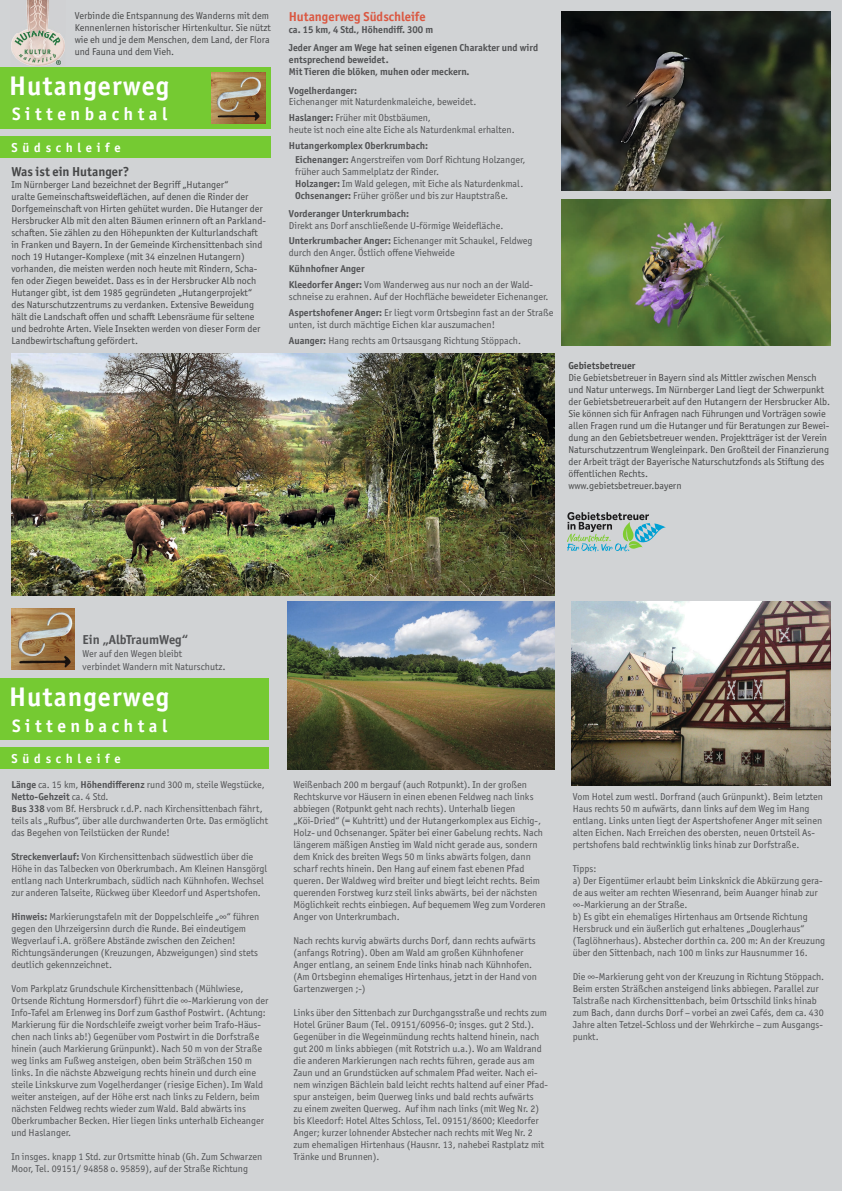
<style>
.page{position:relative;width:842px;height:1191px;background:#d1d3d5}
.page>*{position:absolute;margin:0;border:0;box-sizing:border-box;transform-origin:0 0}
.t1{font:700 27px "Officina Sans ITC Pro";letter-spacing:.04em;color:#fff}
.t2{font:700 18px "Officina Sans ITC Pro";letter-spacing:.25em;color:#fff}
.t3{font:700 13px "Officina Sans ITC Pro";letter-spacing:.36em;color:#fff}
.t4{font:700 13px "Officina Sans ITC Pro";color:#da5741}
.t5{font:700 13px "Officina Sans ITC Pro";color:#454647}
.t6{font:700 13px "Officina Sans ITC Pro";color:#515254}
.t7{font:10px/12px "Officina Sans ITC Pro";color:#515254}
.t8{font:10px/12px "Officina Sans ITC Pro";color:#454647}
.t9{font:700 10px/18px "Officina Sans ITC Pro";color:#515254}
.t10{font:700 10px "Officina Sans ITC Pro";color:#454647}
.s1{font-weight:700}
.s2{font-weight:400}
.s3{font-size:11px}
</style>
<div class="page">
<img style="left:288px;top:601px;width:266px;height:168px">
<img style="left:571px;top:601px;width:260px;height:184px">
<svg style="left:567px;top:512px;width:99px;height:40px"></svg>
<img style="left:11px;top:353px;width:543px;height:242px">
<img style="left:11px;top:0;width:54px;height:66px">
<div style="left:0;top:67px;width:270px;height:61px;background:#75ca32"></div>
<div style="left:0;top:136px;width:270px;height:22px;background:#75ca32"></div>
<img style="left:212px;top:72px;width:53px;height:52px">
<img style="left:11px;top:608px;width:63px;height:61px">
<img style="left:561px;top:11px;width:270px;height:180px">
<img style="left:561px;top:199px;width:270px;height:146px">
<div style="left:0;top:678px;width:269px;height:62px;background:#75ca32"></div>
<div style="left:0;top:747px;width:269px;height:22px;background:#75ca32"></div>
<p class="t8" style="left:75px;top:9px;width:198px">Verbinde die Entspannung des Wanderns mit dem Kennenlernen historischer Hirtenkultur. Sie nützt wie eh und je dem Menschen, dem Land, der Flora und Fauna und dem Vieh.</p>
<h1 class="t1" style="left:9px;top:69px;width:162px">Hutangerweg</h1>
<h2 class="t2" style="left:12px;top:103px;width:156px">Sittenbachtal</h2>
<h3 class="t3" style="left:12px;top:139px;width:111px">Südschleife</h3>
<h3 class="t5" style="left:11px;top:163px;width:119px">Was ist ein Hutanger?</h3>
<p class="t8" style="left:11px;top:179px;width:256px">Im Nürnberger Land bezeichnet der Begriff „Hutanger“<br>uralte Gemeinschaftsweideflächen, auf denen die Rinder der Dorfgemeinschaft von Hirten gehütet wurden. Die Hutanger der Hersbrucker Alb mit den alten Bäumen erinnern oft an Parkland&shy;schaften. Sie zählen zu den Höhepunkten der Kulturlandschaft in Franken und Bayern. In der Gemeinde Kirchensittenbach sind noch 19 Hutanger-Komplexe (mit 34 einzelnen Hutangern) vorhanden, die meisten werden noch heute mit Rindern, Scha&shy;fen oder Ziegen beweidet. Dass es in der Hersbrucker Alb noch Hutanger gibt, ist dem 1985 gegründeten „Hutangerprojekt“ des Naturschutzzentrums zu verdanken. Extensive Beweidung hält die Landschaft offen und schafft Lebensräume für seltene und bedrohte Arten. Viele Insekten werden von dieser Form der Landbewirtschaftung gefördert.</p>
<h3 class="t4" style="left:289px;top:8px;width:138px">Hutangerweg Südschleife</h3>
<p class="t9" style="left:289px;top:20px;width:251px">ca. 15 km, 4 Std., Höhendiff. 300 m<br>Jeder Anger am Wege hat seinen eigenen Charakter und wird</p>
<p class="t9" style="left:289px;top:53px;width:182px;line-height:12px">entsprechend beweidet.<br>Mit Tieren die blöken, muhen oder meckern.</p>
<p class="t9" style="left:289px;top:81px;width:70px">Vogelherdanger:</p>
<p class="t7" style="left:289px;top:94px;width:189px;line-height:15.8px">Eichenanger mit Naturdenkmaleiche, beweidet.<br><span class="s1">Haslanger:</span> Früher mit Obstbäumen,</p>
<p class="t7" style="left:289px;top:123px;width:227px">heute ist noch eine alte Eiche als Naturdenkmal erhalten.</p>
<p class="t9" style="left:295px;top:138px;width:232px;line-height:14px;text-indent:-6px">Hutangerkomplex Oberkrumbach:<br>Eichenanger: <span class="s2">Angerstreifen vom Dorf Richtung Holzanger,</span></p>
<p class="t7" style="left:295px;top:165px;width:230px">früher auch Sammelplatz der Rinder.<br><span class="s1">Holzanger:</span> Im Wald gelegen, mit Eiche als Naturdenkmal.<br><span class="s1">Ochsenanger:</span> Früher größer und bis zur Hauptstraße.</p>
<p class="t9" style="left:289px;top:204px;width:122px">Vorderanger Unterkrumbach:</p>
<p class="t7" style="left:289px;top:217px;width:245px;line-height:15.8px">Direkt ans Dorf anschließende U-förmige Weidefläche.<br><span class="s1">Unterkrumbacher Anger:</span> Eichenanger mit Schaukel, Feldweg</p>
<p class="t7" style="left:289px;top:247px;width:167px">durch den Anger. Östlich offene Viehweide</p>
<p class="t7" style="left:289px;top:261px;width:246px;line-height:16px"><span class="s1">Kühnhofner Anger<br>Kleedorfer Anger:</span> Vom Wanderweg aus nur noch an der Wald-</p>
<p class="t7" style="left:289px;top:289px;width:266px;line-height:16px">schneise zu erahnen. Auf der Hochfläche beweideter Eichenanger.<br><span class="s1">Aspertshofener Anger:</span> Er liegt vorm Ortsbeginn fast an der Straße</p>
<p class="t7" style="left:289px;top:317px;width:234px;line-height:16px">unten, ist durch mächtige Eichen klar auszumachen!<br><span class="s1">Auanger:</span> Hang rechts am Ortsausgang Richtung Stöppach.</p>
<p class="t10" style="left:568px;top:359px;width:69px">Gebietsbetreuer</p>
<p class="t8" style="left:568px;top:371px;width:263px">Die Gebietsbetreuer in Bayern sind als Mittler zwischen Mensch und Natur unterwegs. Im Nürnberger Land liegt der Schwerpunkt der Gebietsbetreuerarbeit auf den Hutangern der Hersbrucker Alb.<br>Sie können sich für Anfragen nach Führungen und Vorträgen sowie allen Fragen rund um die Hutanger und für Beratungen zur Bewei&shy;dung an den Gebietsbetreuer wenden. Projektträger ist der Verein Naturschutzzentrum Wengleinpark. Den Großteil der Finanzierung der Arbeit trägt der Bayerische Naturschutzfonds als Stiftung des öffentlichen Rechts.<br>www.gebietsbetreuer.bayern</p>
<h3 class="t6" style="left:83px;top:632px;width:107px">Ein „AlbTraumWeg“</h3>
<p class="t7" style="left:83px;top:646px;width:145px;line-height:13.2px">Wer auf den Wegen bleibt<br>verbindet Wandern mit Naturschutz<span class="s3">.</span></p>
<h1 class="t1" style="left:9px;top:680px;width:162px">Hutangerweg</h1>
<h2 class="t2" style="left:12px;top:714px;width:156px">Sittenbachtal</h2>
<h3 class="t3" style="left:12px;top:750px;width:111px">Südschleife</h3>
<p class="t7" style="left:11px;top:778px;width:258px"><span class="s1">Länge</span> ca. 15 km, <span class="s1">Höhendifferenz</span> rund 300 m, steile Wegstücke, <span class="s1">Netto-Gehzeit</span> ca. 4 Std.<br><span class="s1">Bus 338</span> vom Bf. Hersbruck r.d.P. nach Kirchensittenbach fährt, teils als „Rufbus“, über alle durchwanderten Orte. Das ermöglicht das Begehen von Teilstücken der Runde!</p>
<p class="t7" style="left:11px;top:850px;width:258px"><span class="s1">Streckenverlauf:</span> Von Kirchensittenbach südwestlich über die Höhe in das Talbecken von Oberkrumbach. Am Kleinen Hansgörgl entlang nach Unterkrumbach, südlich nach Kühnhofen. Wechsel zur anderen Talseite, Rückweg über Kleedorf und Aspertshofen.</p>
<p class="t7" style="left:11px;top:910px;width:249px"><span class="s1">Hinweis:</span> Markierungstafeln mit der Doppelschleife „∞“ führen gegen den Uhrzeigersinn durch die Runde. Bei eindeutigem Wegverlauf i.A. größere Abstände zwischen den Zeichen!<br>Richtungsänderungen (Kreuzungen, Abzweigungen) sind stets deutlich gekennzeichnet.</p>
<p class="t7" style="left:11px;top:982px;width:258px">Vom Parkplatz Grundschule Kirchensittenbach (Mühlwiese, Ortsende Richtung Hormersdorf) führt die ∞-Markierung von der Info-Tafel am Erlenweg ins Dorf zum Gasthof Postwirt. (Achtung:<br>Markierung für die Nordschleife zweigt vorher beim Trafo-Häus&shy;chen nach links ab!) Gegenüber vom Postwirt in die Dorfstraße hinein (auch Markierung Grünpunkt). Nach 50 m von der Straße weg links am Fußweg ansteigen, oben beim Sträßchen 150 m links. In die nächste Abzweigung rechts hinein und durch eine steile Linkskurve zum Vogelherdanger (riesige Eichen). Im Wald weiter ansteigen, auf der Höhe erst nach links zu Feldern, beim nächsten Feldweg rechts wieder zum Wald. Bald abwärts ins Oberkrumbacher Becken. Hier liegen links unterhalb Eicheanger und Haslanger.</p>
<p class="t7" style="left:11px;top:1150px;width:253px">In insges. knapp 1 Std. zur Ortsmitte hinab (Gh. Zum Schwarzen<br>Moor, Tel. 09151/ 94858 o. 95859), auf der Straße Richtung</p>
<p class="t7" style="left:293px;top:778px;width:254px">Weißenbach 200 m bergauf (auch Rotpunkt). In der großen Rechtskurve vor Häusern in einen ebenen Feldweg nach links abbiegen (Rotpunkt geht nach rechts). Unterhalb liegen „Köi-Dried“ (= Kuhtritt) und der Hutangerkomplex aus Eichig-, Holz- und Ochsenanger. Später bei einer Gabelung rechts. Nach längerem mäßigen Anstieg im Wald nicht gerade aus, sondern dem Knick des breiten Wegs 50 m links abwärts folgen, dann scharf rechts hinein. Den Hang auf einem fast ebenen Pfad queren. Der Waldweg wird breiter und biegt leicht rechts. Beim querenden Forstweg kurz steil links abwärts, bei der nächsten Möglichkeit rechts einbiegen. Auf bequemem Weg zum Vorderen Anger von Unterkrumbach.</p>
<p class="t7" style="left:293px;top:934px;width:245px">Nach rechts kurvig abwärts durchs Dorf, dann rechts aufwärts (anfangs Rotring). Oben am Wald am großen Kühnhofener Anger entlang, an seinem Ende links hinab nach Kühnhofen. (Am Ortsbeginn ehemaliges Hirtenhaus, jetzt in der Hand von Gartenzwergen ;-)</p>
<p class="t7" style="left:293px;top:1006px;width:256px">Links über den Sittenbach zur Durchgangsstraße und rechts zum Hotel Grüner Baum (Tel. 09151/60956-0; insges. gut 2 Std.).<br>Gegenüber in die Wegeinmündung rechts haltend hinein, nach gut 200 m links abbiegen (mit Rotstrich u.a.). Wo am Waldrand die anderen Markierungen nach rechts führen, gerade aus am Zaun und an Grundstücken auf schmalem Pfad weiter. Nach ei&shy;nem winzigen Bächlein bald leicht rechts haltend auf einer Pfad&shy;spur ansteigen, beim Querweg links und bald rechts aufwärts<br>zu einem zweiten Querweg. Auf ihm nach links (mit Weg Nr. 2) bis Kleedorf: Hotel Altes Schloss, Tel. 09151/8600; Kleedorfer Anger; kurzer lohnender Abstecher nach rechts mit Weg Nr. 2 zum ehemaligen Hirtenhaus (Hausnr. 13, nahebei Rastplatz mit Tränke und Brunnen).</p>
<p class="t7" style="left:573px;top:791px;width:252px">Vom Hotel zum westl. Dorfrand (auch Grünpunkt). Beim letzten Haus rechts 50 m aufwärts, dann links auf dem Weg im Hang entlang. Links unten liegt der Aspertshofener Anger mit seinen alten Eichen. Nach Erreichen des obersten, neuen Ortsteil As&shy;pertshofens bald rechtwinklig links hinab zur Dorfstraße.</p>
<p class="t7" style="left:573px;top:863px;width:254px">Tipps:<br>a) Der Eigentümer erlaubt beim Linksknick die Abkürzung gera&shy;de aus weiter am rechten Wiesenrand, beim Auanger hinab zur ∞-Markierung an der Straße.<br>b) Es gibt ein ehemaliges Hirtenhaus am Ortsende Richtung Hersbruck und ein äußerlich gut erhaltenes „Douglerhaus“ (Taglöhnerhaus). Abstecher dorthin ca. 200 m: An der Kreuzung über den Sittenbach, nach 100 m links zur Hausnummer 16.</p>
<p class="t7" style="left:573px;top:971px;width:253px">Die ∞-Markierung geht von der Kreuzung in Richtung Stöppach.<br>Beim ersten Sträßchen ansteigend links abbiegen. Parallel zur Talstraße nach Kirchensittenbach, beim Ortsschild links hinab zum Bach, dann durchs Dorf – vorbei an zwei Cafés, dem ca. 430<br>Jahre alten Tetzel-Schloss und der Wehrkirche – zum Ausgangs&shy;punkt.</p>
</div>
